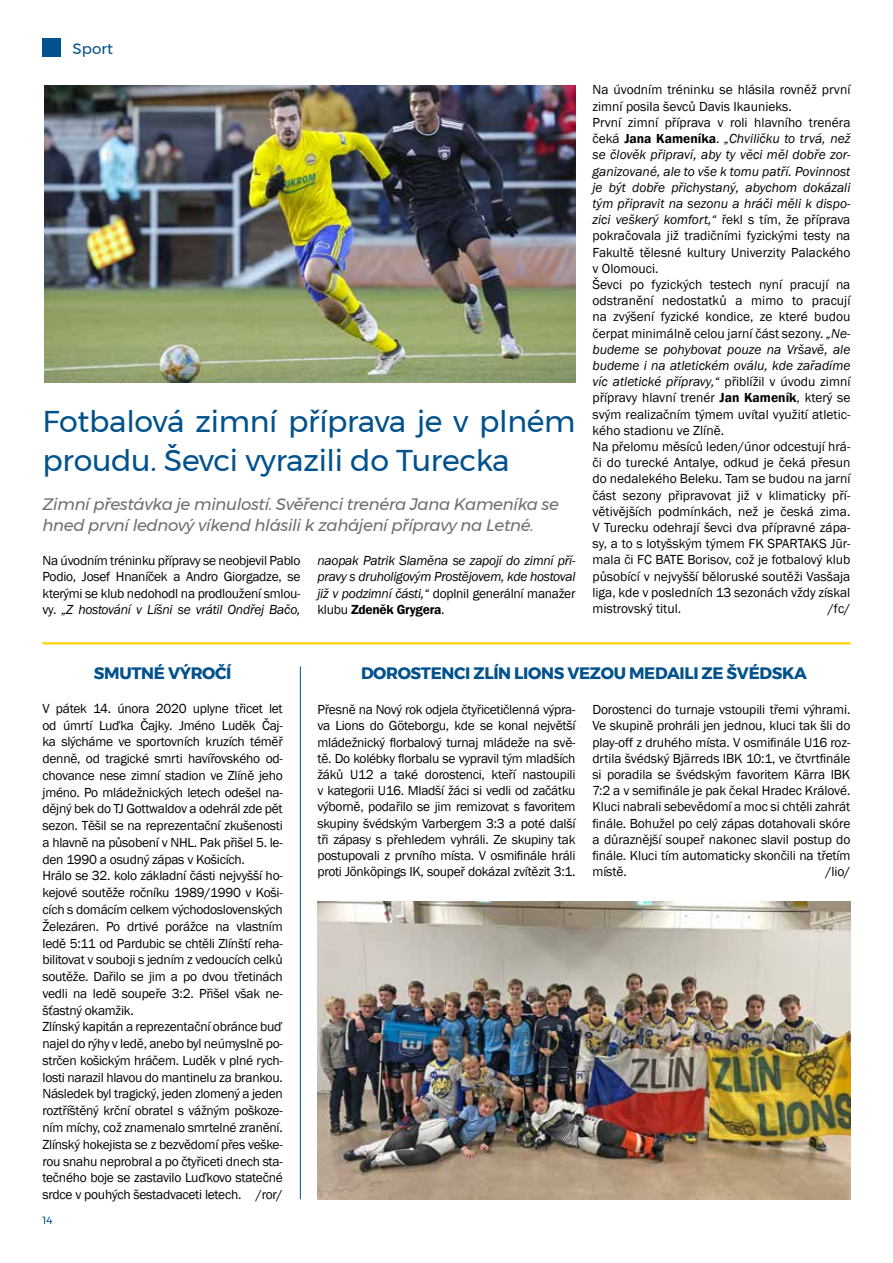
<style>
.page{position:relative;width:893px;height:1263px;background:#fff}
.page>*{position:absolute;margin:0;border:0;box-sizing:border-box;transform-origin:0 0}
.t1{font:30px/39px "Montserrat";letter-spacing:-.01em;color:#00518c}
.t2{font:italic 16.5px/21px "Montserrat";letter-spacing:-.02em;color:#706f6f}
.t3{font:700 16.5px "Montserrat";letter-spacing:-.02em;color:#00518c}
.t4{font:15px "Montserrat";color:#00518c}
.t5{font:13.5px/16.8px "Franklin Gothic";letter-spacing:-.02em;color:#000;text-align:justify}
.t6{font:13.5px/16.2px "Franklin Gothic";color:#000}
.t7{font:italic 13.5px/16.2px "Franklin Gothic";letter-spacing:-.02em;color:#000;text-align:justify}
.t8{font:13.5px "MMZ text Book Bold";letter-spacing:-.02em;color:#000}
.t9{font:10.5px "Montserrat";color:#00518c}
.s1{font-style:italic}
.s2{font-style:normal}
.s3{font-family:"Franklin Gothic"}
.s4{font-family:"MMZ text Book Bold"}
</style>
<div class="page">
<svg style="left:43px;top:38px;width:18px;height:19px"></svg>
<img style="left:45px;top:85px;width:530px;height:298px">
<img style="left:317px;top:901px;width:533px;height:298px">
<hr style="left:43px;top:642px;width:807px;height:2px;background:#ffd500">
<hr style="left:300px;top:666px;width:1px;height:533px;background:#00518c">
<p class="t4" style="left:73px;top:37px;width:42px">Sport</p>
<h1 class="t1" style="left:43px;top:402px;width:534px">Fotbalová zimní příprava je v plném proudu. Ševci vyrazili do Turecka</h1>
<p class="t2" style="left:43px;top:493px;width:518px">Zimní přestávka je minulostí. Svěřenci trenéra Jana Kameníka se hned první lednový víkend hlásili k zahájení přípravy na Letné.</p>
<p class="t5" style="left:43px;top:553px;width:259px;line-height:16.2px">Na úvodním tréninku přípravy se neobjevil Pablo Podio, Josef Hnaníček a Andro Giorgadze, se kterými se klub nedohodl na prodloužení smlou&shy;vy. <span class="s1">„Z hostování v Líšni se vrátil Ondřej Bačo,</span></p>
<p class="t7" style="left:317px;top:553px;width:259px">naopak Patrik Slaměna se zapojí do zimní pří&shy;pravy s druholigovým Prostějovem, kde hostoval již v podzimní části,“ <span class="s2">doplnil generální manažer</span></p>
<p class="t8" style="left:317px;top:601px;width:128px"><span class="s3">klubu</span> Zdeněk Grygera<span class="s3">.</span></p>
<p class="t6" style="left:592px;top:82px;width:260px">Na úvodním tréninku se hlásila rovněž první zimní posila ševců Davis Ikaunieks.<br>První zimní příprava v roli hlavního trenéra čeká <span class="s4">Jana Kameníka</span>. <span class="s1">„Chviličku to trvá, než se člověk připraví, aby ty věci měl dobře zor&shy;ganizované, ale to vše k tomu patří. Povinnost je být dobře přichystaný, abychom dokázali tým připravit na sezonu a hráči měli k dispo&shy;zici veškerý komfort,“</span> řekl s tím, že příprava pokračovala již tradičními fyzickými testy na Fakultě tělesné kultury Univerzity Palackého v Olomouci.<br>Ševci po fyzických testech nyní pracují na odstranění nedostatků a mimo to pracují na zvýšení fyzické kondice, ze které budou čerpat minimálně celou jarní část sezony. <span class="s1">„Ne&shy;budeme se pohybovat pouze na Vršavě, ale budeme i na atletickém oválu, kde zařadíme víc atletické přípravy,“</span> přiblížil v úvodu zimní přípravy hlavní trenér <span class="s4">Jan Kameník</span>, který se svým realizačním týmem uvítal využití atletic&shy;kého stadionu ve Zlíně.<br>Na přelomu měsíců leden/únor odcestují hrá&shy;či do turecké Antalye, odkud je čeká přesun do nedalekého Beleku. Tam se budou na jarní část sezony připravovat již v klimaticky pří&shy;větivějších podmínkách, než je česká zima.<br>V Turecku odehrají ševci dva přípravné zápa&shy;sy, a to s lotyšským týmem FK SPARTAKS Jūr&shy;mala či FC BATE Borisov, což je fotbalový klub působící v nejvyšší běloruské soutěži Vasšaja liga, kde v posledních 13 sezonách vždy získal mistrovský titul.</p>
<p class="t5" style="left:828px;top:600px;width:24px">/fc/</p>
<p class="t3" style="left:94px;top:660px;width:139px">SMUTNÉ VÝROČÍ</p>
<p class="t5" style="left:43px;top:700px;width:242px;text-align:left">V pátek 14. února 2020 uplyne třicet let od úmrtí Luďka Čajky. Jméno Luděk Čaj&shy;ka slýcháme ve sportovních kruzích téměř denně, od tragické smrti havířovského od&shy;chovance nese zimní stadion ve Zlíně jeho jméno. Po mládežnických letech odešel na&shy;dějný bek do TJ Gottwaldov a odehrál zde pět sezon. Těšil se na reprezentační zkušenosti a hlavně na působení v NHL. Pak přišel 5. le&shy;den 1990 a osudný zápas v Košicích.<br>Hrálo se 32. kolo základní části nejvyšší ho&shy;kejové soutěže ročníku 1989/1990 v Koši&shy;cích s domácím celkem východoslovenských Železáren. Po drtivé porážce na vlastním ledě 5:11 od Pardubic se chtěli Zlínští reha&shy;bilitovat v souboji s jedním z vedoucích celků soutěže. Dařilo se jim a po dvou třetinách vedli na ledě soupeře 3:2. Přišel však ne&shy;šťastný okamžik.<br>Zlínský kapitán a reprezentační obránce buď najel do rýhy v ledě, anebo byl neúmyslně po&shy;strčen košickým hráčem. Luděk v plné rych&shy;losti narazil hlavou do mantinelu za brankou.<br>Následek byl tragický, jeden zlomený a jeden roztříštěný krční obratel s vážným poškoze&shy;ním míchy, což znamenalo smrtelné zranění.<br>Zlínský hokejista se z bezvědomí přes veške&shy;rou snahu neprobral a po čtyřiceti dnech sta&shy;tečného boje se zastavilo Luďkovo statečné srdce v pouhých šestadvaceti letech. /ror/</p>
<p class="t9" style="left:43px;top:1212px;width:12px">14</p>
<p class="t3" style="left:361px;top:660px;width:447px">DOROSTENCI ZLÍN LIONS VEZOU MEDAILI ZE ŠVÉDSKA</p>
<p class="t5" style="left:317px;top:702px;width:259px;line-height:16.2px">Přesně na Nový rok odjela čtyřicetičlenná výpra&shy;va Lions do Göteborgu, kde se konal největší mládežnický florbalový turnaj mládeže na svě&shy;tě. Do kolébky florbalu se vypravil tým mladších žáků U12 a také dorostenci, kteří nastoupili v kategorii U16. Mladší žáci si vedli od začátku výborně, podařilo se jim remizovat s favoritem skupiny švédským Varbergem 3:3 a poté další tři zápasy s přehledem vyhráli. Ze skupiny tak postupovali z prvního místa. V osmifinále hráli proti Jönköpings IK, soupeř dokázal zvítězit 3:1.</p>
<p class="t5" style="left:592px;top:702px;width:259px;line-height:16.2px">Dorostenci do turnaje vstoupili třemi výhrami.<br>Ve skupině prohráli jen jednou, kluci tak šli do play-off z druhého místa. V osmifinále U16 roz&shy;drtila švédský Bjärreds IBK 10:1, ve čtvrtfinále si poradila se švédským favoritem Kärra IBK 7:2 a v semifinále je pak čekal Hradec Králové.<br>Kluci nabrali sebevědomí a moc si chtěli zahrát finále. Bohužel po celý zápas dotahovali skóre a důraznější soupeř nakonec slavil postup do finále. Kluci tím automaticky skončili na třetím místě.</p>
<p class="t5" style="left:825px;top:863px;width:26px">/lio/</p>
</div>
